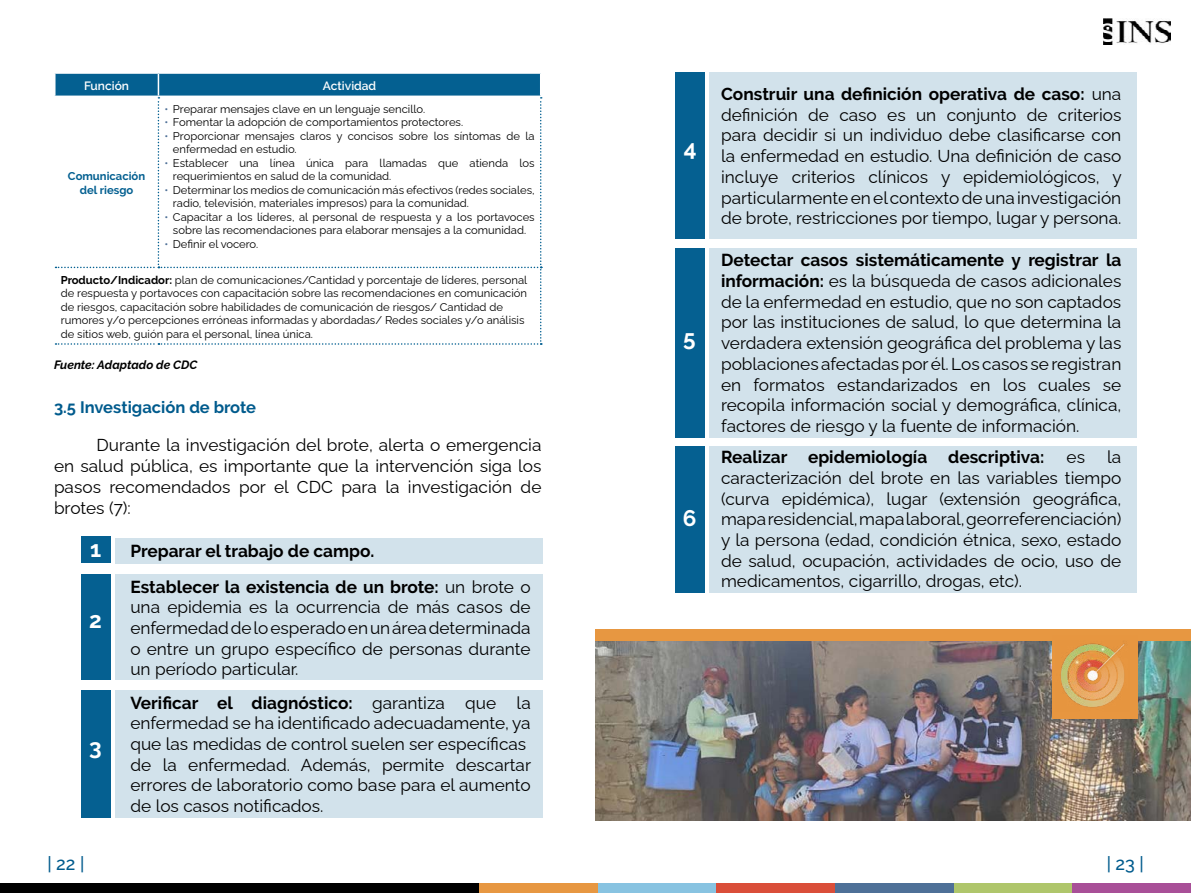
<style>
.page{position:relative;width:1191px;height:893px;background:#fff}
.page>*{position:absolute;margin:0;border:0;box-sizing:border-box;transform-origin:0 0}
.t1{font:700 22.5px "Raleway";color:#fff}
.t2{font:500 18px "Raleway";color:#005b8d}
.t3{font:17.25px/20.7px "Raleway";color:#000;text-align:justify}
.t4{font:700 17.25px/35.5px "Raleway";color:#000}
.t5{font:700 16.5px "Raleway";color:#005b8d}
.t6{font:italic 700 12px "Raleway";color:#000}
.t7{font:600 12px "Raleway";color:#fff}
.t8{font:11.25px/13.5px "Raleway";color:#000}
.t9{font:700 11.25px/13.5px "Raleway";color:#046091;text-align:center}
.s1{color:#4e7097}
.s2{font-weight:700}
.s3{font-weight:400}
</style>
<div class="page">
<img style="left:1103px;top:18px;width:67px;height:27px">
<div style="left:0;top:883px;width:481px;height:10px;background:#000"></div>
<div style="left:479px;top:883px;width:119px;height:10px;background:#e79741"></div>
<div style="left:598px;top:883px;width:118px;height:10px;background:#88c3e1"></div>
<div style="left:716px;top:883px;width:119px;height:10px;background:#da4e39"></div>
<div style="left:835px;top:883px;width:118px;height:10px;background:#4e7097"></div>
<div style="left:953px;top:883px;width:119px;height:10px;background:#afc66b"></div>
<div style="left:1072px;top:883px;width:119px;height:10px;background:#a84f97"></div>
<div style="left:709px;top:446px;width:427px;height:147px;background:#d2e2eb"></div>
<div style="left:709px;top:249px;width:427px;height:189px;background:#d2e2eb"></div>
<svg style="left:55px;top:73px;width:487px;height:272px"></svg>
<hr style="left:54px;top:96px;width:104px;height:1px;background:#fff">
<hr style="left:158px;top:96px;width:383px;height:1px;background:#fff">
<div style="left:709px;top:72px;width:427px;height:167px;background:#d2e2eb"></div>
<div style="left:115px;top:574px;width:427px;height:106px;background:#d2e2eb"></div>
<div style="left:115px;top:691px;width:427px;height:127px;background:#d2e2eb"></div>
<div style="left:115px;top:538px;width:427px;height:25px;background:#d2e2eb"></div>
<div style="left:81px;top:537px;width:29px;height:26px;background:#056091"></div>
<div style="left:81px;top:574px;width:29px;height:106px;background:#056091"></div>
<div style="left:81px;top:691px;width:29px;height:127px;background:#056091"></div>
<div style="left:675px;top:72px;width:30px;height:167px;background:#056091"></div>
<img style="left:595px;top:641px;width:596px;height:180px">
<div style="left:595px;top:629px;width:596px;height:12px;background:#e79741"></div>
<div style="left:1052px;top:635px;width:85px;height:83px;background:#e79640"></div>
<img style="left:1060px;top:643px;width:65px;height:65px">
<div style="left:674px;top:249px;width:30px;height:189px;background:#056091"></div>
<div style="left:674px;top:446px;width:30px;height:147px;background:#056091"></div>
<p class="t7" style="left:84px;top:79px;width:47px">Función</p>
<p class="t7" style="left:323px;top:79px;width:55px">Actividad</p>
<p class="t8" style="left:164px;top:101px;width:262px"><span class="s1">•</span> Preparar mensajes clave en un lenguaje sencillo.</p>
<p class="t8" style="left:164px;top:114px;width:300px"><span class="s1">•</span> Fomentar la adopción de comportamientos protectores.</p>
<p class="t8" style="left:173px;top:128px;width:363px;text-indent:-9px"><span class="s1">•</span> Proporcionar mensajes claros y concisos sobre los síntomas de la enfermedad en estudio.</p>
<p class="t8" style="left:173px;top:155px;width:363px;text-indent:-9px"><span class="s1">•</span> Establecer una línea única para llamadas que atienda los requerimientos en salud de la comunidad.</p>
<p class="t8" style="left:173px;top:182px;width:363px;text-indent:-9px"><span class="s1">•</span> Determinar los medios de comunicación más efectivos (redes sociales, radio, televisión, materiales impresos) para la comunidad.</p>
<p class="t8" style="left:164px;top:209px;width:372px;text-align:center"><span class="s1">•</span> Capacitar a los líderes, al personal de respuesta y a los portavoces sobre las recomendaciones para elaborar mensajes a la comunidad.</p>
<p class="t8" style="left:164px;top:236px;width:95px"><span class="s1">•</span> Definir el vocero.</p>
<p class="t8" style="left:61px;top:272px;width:468px"><span class="s2">Producto/Indicador:</span> plan de comunicaciones/Cantidad y porcentaje de líderes, personal de respuesta y portavoces con capacitación sobre las recomendaciones en comunicación de riesgos, capacitación sobre habilidades de comunicación de riesgos/ Cantidad de rumores y/o percepciones erróneas informadas y abordadas/ Redes sociales y/o análisis de sitios web, guión para el personal, línea única.</p>
<p class="t6" style="left:54px;top:357px;width:145px">Fuente: Adaptado de CDC</p>
<p class="t9" style="left:68px;top:170px;width:79px">Comunicación del riesgo</p>
<p class="t5" style="left:54px;top:398px;width:204px">3.5 Investigación de brote</p>
<p class="t3" style="left:54px;top:433px;width:489px;text-indent:43px">Durante la investigación del brote, alerta o emergencia en salud pública, es importante que la intervención siga los pasos recomendados por el CDC para la investigación de brotes (7):</p>
<p class="t4" style="left:130px;top:533px;width:402px">Preparar el trabajo de campo.<br>Establecer la existencia de un brote: <span class="s3">un brote o</span></p>
<p class="t3" style="left:130px;top:595px;width:402px">una epidemia es la ocurrencia de más casos de enfermedad de lo esperado en un área determinada o entre un grupo específico de personas durante un período particular.</p>
<p class="t3" style="left:130px;top:690px;width:402px;text-align:left"><span class="s2">Verificar el diagnóstico:</span> garantiza que la enfermedad se ha identificado adecuadamente, ya que las medidas de control suelen ser específicas de la enfermedad. Además, permite descartar errores de laboratorio como base para el aumento de los casos notificados.</p>
<h1 class="t1" style="left:90px;top:536px;width:13px">1</h1>
<h1 class="t1" style="left:89px;top:607px;width:14px">2</h1>
<h1 class="t1" style="left:89px;top:734px;width:14px">3</h1>
<h1 class="t1" style="left:683px;top:136px;width:14px">4</h1>
<h1 class="t1" style="left:683px;top:325px;width:14px">5</h1>
<h1 class="t1" style="left:682px;top:505px;width:15px">6</h1>
<p class="t3" style="left:721px;top:82px;width:402px"><span class="s2">Construir una definición operativa de caso:</span> una definición de caso es un conjunto de criterios para decidir si un individuo debe clasificarse con la enfermedad en estudio. Una definición de caso incluye criterios clínicos y epidemiológicos, y particularmente en el contexto de una investigación de brote, restricciones por tiempo, lugar y persona.</p>
<p class="t3" style="left:721px;top:248px;width:402px"><span class="s2">Detectar casos sistemáticamente y registrar la información:</span> es la búsqueda de casos adicionales de la enfermedad en estudio, que no son captados por las instituciones de salud, lo que determina la verdadera extensión geográfica del problema y las poblaciones afectadas por él. Los casos se registran en formatos estandarizados en los cuales se recopila información social y demográfica, clínica, factores de riesgo y la fuente de información.</p>
<p class="t4" style="left:721px;top:439px;width:325px">Realizar epidemiología descriptiva:</p>
<p class="t3" style="left:1066px;top:445px;width:20px">es</p>
<p class="t3" style="left:721px;top:445px;width:402px;text-indent:386px">la caracterización del brote en las variables tiempo (curva epidémica), lugar (extensión geográfica, mapa residencial, mapa laboral, georreferenciación) y la persona (edad, condición étnica, sexo, estado de salud, ocupación, actividades de ocio, uso de medicamentos, cigarrillo, drogas, etc).</p>
<p class="t2" style="left:47px;top:853px;width:39px">| 22 |</p>
<p class="t2" style="left:1106px;top:853px;width:39px">| 23 |</p>
</div>
